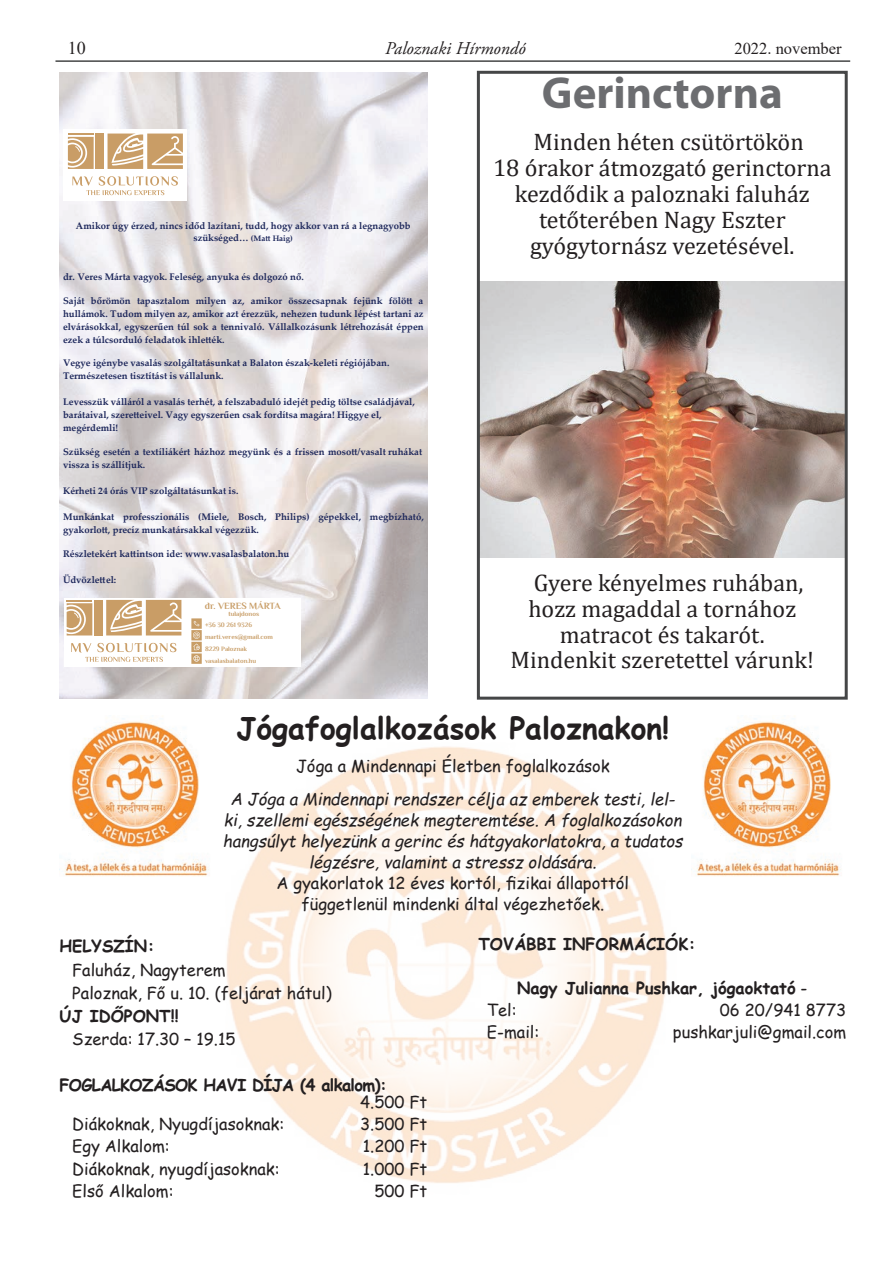
<style>
.page{position:relative;width:893px;height:1263px;background:#fff}
.page>*{position:absolute;margin:0;border:0;box-sizing:border-box;transform-origin:0 0}
.t1{font:700 45px "Myriad Pro";color:#6c6d70}
.t2{font:700 30px "Comic Sans MS";color:#231f20}
.t3{font:24px/26px "Cambria";color:#231f20;text-align:center}
.t4{font:italic 18px "Adobe Garamond Pro";color:#231f20}
.t5{font:18px "Times New Roman";color:#231f20}
.t6{font:16.5px/21px "Comic Sans MS";color:#231f20;text-align:center}
.t7{font:italic 16.5px/21px "Comic Sans MS";color:#231f20;text-align:center}
.t8{font:700 16.5px "Comic Sans MS";color:#231f20}
.t9{font:700 16.5px "Comic Sans MS";letter-spacing:-.04em;color:#231f20}
.t10{font:16.5px "Times New Roman";color:#231f20}
.t11{font:700 9.6px/12.9px "Palatino Linotype";color:#1d275b}
.t12{font:700 9.6px "Philosopher";color:#c89d66}
.t13{font:700 6.6px/11.7px "Philosopher";color:#c89d66}
.s1{font-size:7.95px}
.s2{font-weight:400}
</style>
<div class="page">
<hr style="left:55px;top:60px;width:795px;height:2px;background:#454647">
<img style="left:481px;top:281px;width:363px;height:276px">
<div style="left:477px;top:71px;width:371px;height:629px;border:3px solid #454647"></div>
<img style="left:226px;top:746px;width:466px;height:437px">
<img style="left:65px;top:718px;width:144px;height:158px">
<img style="left:697px;top:718px;width:144px;height:158px">
<img style="left:60px;top:72px;width:367px;height:626px">
<div style="left:63px;top:129px;width:124px;height:71px;background:#fff"></div>
<svg style="left:72px;top:176px;width:106px;height:19px"></svg>
<div style="left:95px;top:134px;width:9px;height:35px;background:#c99d66"></div>
<svg style="left:68px;top:134px;width:26px;height:35px"></svg>
<svg style="left:108px;top:134px;width:75px;height:35px"></svg>
<div style="left:65px;top:598px;width:236px;height:68px;background:#fff"></div>
<svg style="left:71px;top:643px;width:105px;height:19px"></svg>
<div style="left:94px;top:600px;width:8px;height:35px;background:#c99d66"></div>
<svg style="left:67px;top:600px;width:25px;height:35px"></svg>
<svg style="left:106px;top:600px;width:75px;height:35px"></svg>
<svg style="left:191px;top:618px;width:11px;height:46px"></svg>
<h3 class="t5" style="left:68px;top:35px;width:19px">10</h3>
<h3 class="t4" style="left:385px;top:37px;width:142px">Paloznaki Hírmondó</h3>
<h3 class="t10" style="left:734px;top:37px;width:109px">2022. november</h3>
<h1 class="t1" style="left:542px;top:63px;width:243px">Gerinctorna</h1>
<h3 class="t3" style="left:493px;top:129px;width:340px">Minden héten csütörtökön<br>18 órakor átmozgató gerinctorna kezdődik a paloznaki faluház tetőterében Nagy Eszter gyógytornász vezetésével.</h3>
<p class="t11" style="left:76px;top:219px;width:336px;text-align:center">Amikor úgy érzed, nincs időd lazítani, tudd, hogy akkor van rá a legnagyobb szükséged… <span class="s1">(Matt Haig)</span></p>
<p class="t11" style="left:63px;top:270px;width:242px">dr. Veres Márta vagyok. Feleség, anyuka és dolgozó nő.</p>
<p class="t11" style="left:63px;top:294px;width:362px;text-align:justify">Saját bőrömön tapasztalom milyen az, amikor összecsapnak fejünk fölött a hullámok. Tudom milyen az, amikor azt érezzük, nehezen tudunk lépést tartani az elvárásokkal, egyszerűen túl sok a tennivaló. Vállalkozásunk létrehozását éppen ezek a túlcsorduló feladatok ihlették.</p>
<p class="t11" style="left:63px;top:356px;width:328px">Vegye igénybe vasalás szolgáltatásunkat a Balaton észak-keleti régiójában.<br>Természetesen tisztítást is vállalunk.</p>
<p class="t11" style="left:63px;top:395px;width:353px">Levesszük válláról a vasalás terhét, a felszabaduló idejét pedig töltse családjával, barátaival, szeretteivel. Vagy egyszerűen csak fordítsa magára! Higgye el, megérdemli!</p>
<p class="t11" style="left:63px;top:445px;width:361px">Szükség esetén a textíliákért házhoz megyünk és a frissen mosott/vasalt ruhákat vissza is szállítjuk.</p>
<p class="t11" style="left:63px;top:484px;width:177px">Kérheti 24 órás VIP szolgáltatásunkat is.</p>
<p class="t11" style="left:63px;top:510px;width:362px">Munkánkat professzionális (Miele, Bosch, Philips) gépekkel, megbízható, gyakorlott, precíz munkatársakkal végezzük.</p>
<p class="t11" style="left:63px;top:547px;width:228px">Részletekért kattintson ide: www.vasalasbalaton.hu</p>
<p class="t11" style="left:63px;top:572px;width:55px">Üdvözlettel:</p>
<p class="t12" style="left:205px;top:599px;width:77px">dr. VERES MÁRTA</p>
<p class="t13" style="left:205px;top:609px;width:56px;line-height:10.4px;text-indent:23px">tulajdonos +36 30 261 9326</p>
<p class="t13" style="left:205px;top:631px;width:69px">marti.veres@gmail.com<br>8229 Paloznak vasalasbalaton.hu</p>
<h3 class="t3" style="left:511px;top:569px;width:305px">Gyere kényelmes ruhában, hozz magaddal a tornához matracot és takarót.<br>Mindenkit szeretettel várunk!</h3>
<h2 class="t2" style="left:236px;top:706px;width:434px">Jógafoglalkozások Paloznakon!</h2>
<h3 class="t6" style="left:296px;top:755px;width:315px">Jóga a Mindennapi Életben foglalkozások</h3>
<h3 class="t7" style="left:223px;top:788px;width:461px">A Jóga a Mindennapi rendszer célja az emberek testi, lel&shy;ki, szellemi egészségének megteremtése. A foglalkozásokon hangsúlyt helyezünk a gerinc és hátgyakorlatokra, a tudatos légzésre, valamint a stressz oldására.</h3>
<h3 class="t6" style="left:277px;top:872px;width:354px">A gyakorlatok 12 éves kortól, fizikai állapottól függetlenül mindenki által végezhetőek.</h3>
<h3 class="t8" style="left:60px;top:934px;width:97px">HELYSZÍN:</h3>
<h3 class="t6" style="left:72px;top:957px;width:261px;line-height:23.2px;text-align:left">Faluház, Nagyterem<br>Paloznak, Fő u. 10. (feljárat hátul)</h3>
<h3 class="t8" style="left:60px;top:1004px;width:121px">ÚJ IDŐPONT!!</h3>
<h3 class="t6" style="left:72px;top:1028px;width:165px">Szerda: 17.30 – 19.15</h3>
<h3 class="t9" style="left:60px;top:1072px;width:329px">FOGLALKOZÁSOK HAVI DÍJA (4 alkalom):</h3>
<h3 class="t6" style="left:360px;top:1091px;width:69px">4.500 Ft</h3>
<h3 class="t6" style="left:72px;top:1113px;width:214px">Diákoknak, Nyugdíjasoknak:</h3>
<h3 class="t6" style="left:360px;top:1113px;width:69px">3.500 Ft</h3>
<h3 class="t6" style="left:72px;top:1135px;width:99px">Egy Alkalom:</h3>
<h3 class="t6" style="left:363px;top:1135px;width:66px">1.200 Ft</h3>
<h3 class="t6" style="left:72px;top:1157px;width:209px">Diákoknak, nyugdíjasoknak:</h3>
<h3 class="t6" style="left:363px;top:1157px;width:66px">1.000 Ft</h3>
<h3 class="t6" style="left:72px;top:1179px;width:103px">Első Alkalom:</h3>
<h3 class="t6" style="left:374px;top:1179px;width:54px">500 Ft</h3>
<h3 class="t8" style="left:478px;top:932px;width:219px">TOVÁBBI INFORMÁCIÓK:</h3>
<h3 class="t8" style="left:517px;top:976px;width:292px">Nagy Julianna Pushkar, jógaoktató <span class="s2">-</span></h3>
<h3 class="t6" style="left:487px;top:999px;width:31px">Tel:</h3>
<h3 class="t6" style="left:720px;top:999px;width:128px">06 20/941 8773</h3>
<h3 class="t6" style="left:487px;top:1021px;width:54px">E-mail:</h3>
<h3 class="t6" style="left:673px;top:1021px;width:175px">pushkarjuli@gmail.com</h3>
</div>
